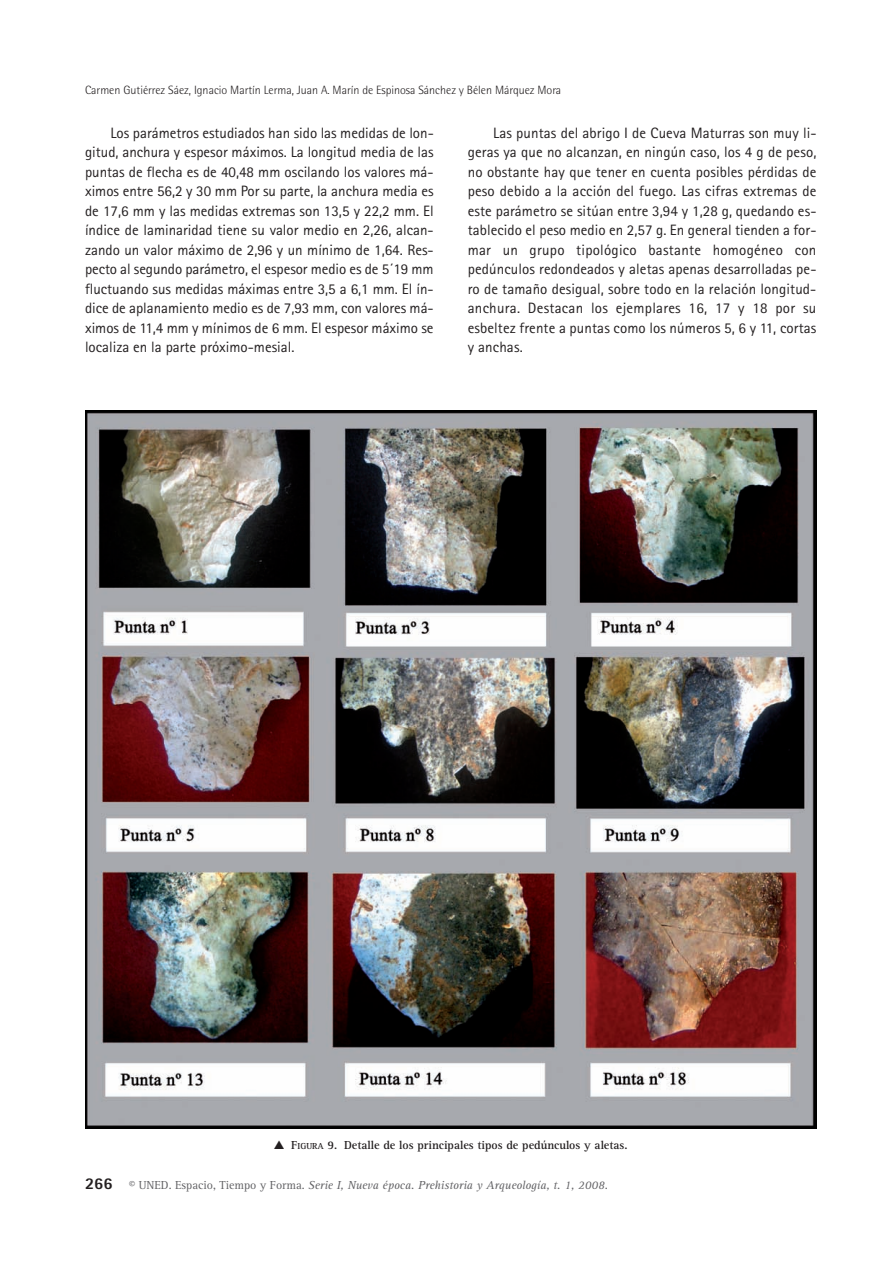
<style>
.page{position:relative;width:893px;height:1263px;background:#fff}
.page>*{position:absolute;margin:0;border:0;box-sizing:border-box;transform-origin:0 0}
.t1{font:15px/19.5px "Rotis Sans Serif";color:#231f20;text-align:justify}
.t2{font:300 12px "Rotis Semi Sans";color:#231f20}
.t3{font:italic 12px "Rotis Serif";color:#636366}
.t4{font:700 12px "Rotis Serif";color:#231f20}
.s1{font-size:9px}
.s2{font-family:"Rotis Sans Serif";font-weight:800;font-style:normal;font-size:16.5px;color:#231f20}
.s3{font-style:normal}
</style>
<div class="page">
<img style="left:85px;top:410px;width:732px;height:719px">
<p class="t2" style="left:85px;top:86px;width:478px">Carmen Gutiérrez Sáez, Ignacio Martín Lerma, Juan A. Marín de Espinosa Sánchez y Bélen Márquez Mora</p>
<p class="t1" style="left:85px;top:125px;width:350px;text-indent:26px">Los parámetros estudiados han sido las medidas de lon&shy;gitud, anchura y espesor máximos. La longitud media de las puntas de flecha es de 40,48 mm oscilando los valores má&shy;ximos entre 56,2 y 30 mm Por su parte, la anchura media es de 17,6 mm y las medidas extremas son 13,5 y 22,2 mm. El índice de laminaridad tiene su valor medio en 2,26, alcan&shy;zando un valor máximo de 2,96 y un mínimo de 1,64. Res&shy;pecto al segundo parámetro, el espesor medio es de 5´19 mm fluctuando sus medidas máximas entre 3,5 a 6,1 mm. El ín&shy;dice de aplanamiento medio es de 7,93 mm, con valores má&shy;ximos de 11,4 mm y mínimos de 6 mm. El espesor máximo se localiza en la parte próximo-mesial.</p>
<p class="t1" style="left:468px;top:125px;width:350px;text-indent:26px">Las puntas del abrigo I de Cueva Maturras son muy li&shy;geras ya que no alcanzan, en ningún caso, los 4 g de peso, no obstante hay que tener en cuenta posibles pérdidas de peso debido a la acción del fuego. Las cifras extremas de este parámetro se sitúan entre 3,94 y 1,28 g, quedando es&shy;tablecido el peso medio en 2,57 g. En general tienden a for&shy;mar un grupo tipológico bastante homogéneo con pedúnculos redondeados y aletas apenas desarrolladas pe&shy;ro de tamaño desigual, sobre todo en la relación longitud&shy;anchura. Destacan los ejemplares 16, 17 y 18 por su esbeltez frente a puntas como los números 5, 6 y 11, cortas y anchas.</p>
<p class="t4" style="left:274px;top:1141px;width:355px">▲ F<span class="s1">IGURA</span> 9. Detalle de los principales tipos de pedúnculos y aletas.</p>
<p class="t3" style="left:85px;top:1181px;width:525px"><span class="s2">266</span> <span class="s3">© UNED. Espacio, Tiempo y Forma.</span> Serie I, Nueva época. Prehistoria y Arqueología, t. 1, 2008.</p>
</div>
